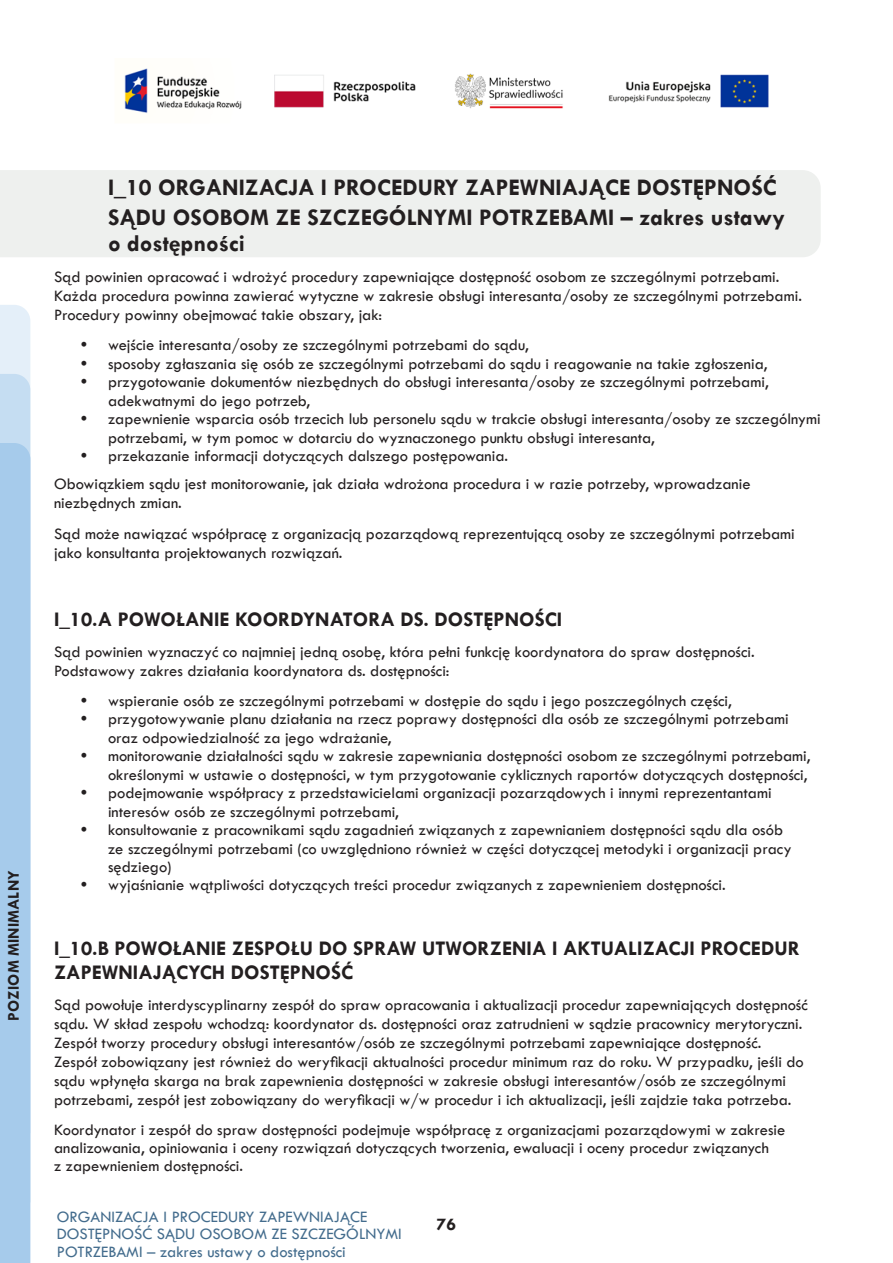
<style>
.page{position:relative;width:893px;height:1263px;background:#fff}
.page>*{position:absolute;margin:0;border:0;box-sizing:border-box;transform-origin:0 0}
.Heading_1{font:700 24px/25.7px "Tw Cen";color:#231f20}
.Heading_2{font:700 21px/24.2px "Tw Cen";color:#231f20}
.t1{font:700 18px "Tw Cen";color:#231f20}
.treść_mds{font:16.5px/18.9px "Tw Cen";color:#231f20}
.Heading_1-2{font:16.5px/17.5px "Tw Cen";color:#436c8d}
.Toc_1{font:700 16.5px "Tw Cen";color:#231f20}
.s1{font-weight:700}
</style>
<div class="page">
<img style="left:124px;top:68px;width:645px;height:45px">
<div style="left:0;top:170px;width:821px;height:87px;background:#eef0ee"></div>
<svg style="left:0;top:305px;width:30px;height:958px;background:#acceec"></svg>
<p class="Toc_1" style="left:4px;top:1020px;width:151px;rotate:-90deg">POZIOM MINIMALNY</p>
<p class="Heading_1" style="left:108px;top:174px;width:670px">I_10 ORGANIZACJA I PROCEDURY ZAPEWNIAJĄCE DOSTĘPNOŚĆ</p>
<p class="Heading_1" style="left:108px;top:204px;width:678px">SĄDU OSOBOM ZE SZCZEGÓLNYMI POTRZEBAMI – zakres ustawy o dostępności</p>
<p class="treść_mds" style="left:54px;top:267px;width:749px">Sąd powinien opracować i wdrożyć procedury zapewniające dostępność osobom ze szczególnymi potrzebami.<br>Każda procedura powinna zawierać wytyczne w zakresie obsługi interesanta/osoby ze szczególnymi potrzebami.<br>Procedury powinny obejmować takie obszary, jak:</p>
<p class="treść_mds" style="left:81px;top:336px;width:449px"><span class="s1">•</span> wejście interesanta/osoby ze szczególnymi potrzebami do sądu,</p>
<p class="treść_mds" style="left:81px;top:354px;width:688px"><span class="s1">•</span> sposoby zgłaszania się osób ze szczególnymi potrzebami do sądu i reagowanie na takie zgłoszenia,</p>
<p class="treść_mds" style="left:108px;top:373px;width:662px;line-height:18.5px;text-indent:-27px"><span class="s1">•</span> przygotowanie dokumentów niezbędnych do obsługi interesanta/osoby ze szczególnymi potrzebami, adekwatnymi do jego potrzeb,</p>
<p class="treść_mds" style="left:108px;top:410px;width:714px;line-height:18.5px;text-indent:-27px"><span class="s1">•</span> zapewnienie wsparcia osób trzecich lub personelu sądu w trakcie obsługi interesanta/osoby ze szczególnymi potrzebami, w tym pomoc w dotarciu do wyznaczonego punktu obsługi interesanta,</p>
<p class="treść_mds" style="left:81px;top:446px;width:429px"><span class="s1">•</span> przekazanie informacji dotyczących dalszego postępowania.</p>
<p class="treść_mds" style="left:54px;top:475px;width:698px">Obowiązkiem sądu jest monitorowanie, jak działa wdrożona procedura i w razie potrzeby, wprowadzanie niezbędnych zmian.</p>
<p class="treść_mds" style="left:54px;top:525px;width:742px">Sąd może nawiązać współpracę z organizacją pozarządową reprezentującą osoby ze szczególnymi potrzebami jako konsultanta projektowanych rozwiązań.</p>
<p class="Heading_2" style="left:54px;top:606px;width:510px">I_10.A POWOŁANIE KOORDYNATORA DS. DOSTĘPNOŚCI</p>
<p class="treść_mds" style="left:54px;top:642px;width:702px">Sąd powinien wyznaczyć co najmniej jedną osobę, która pełni funkcję koordynatora do spraw dostępności.<br>Podstawowy zakres działania koordynatora ds. dostępności:</p>
<p class="treść_mds" style="left:81px;top:691px;width:652px"><span class="s1">•</span> wspieranie osób ze szczególnymi potrzebami w dostępie do sądu i jego poszczególnych części,</p>
<p class="treść_mds" style="left:108px;top:710px;width:682px;line-height:18.5px;text-indent:-27px"><span class="s1">•</span> przygotowywanie planu działania na rzecz poprawy dostępności dla osób ze szczególnymi potrzebami oraz odpowiedzialność za jego wdrażanie,</p>
<p class="treść_mds" style="left:81px;top:747px;width:731px;line-height:18.5px;text-align:right"><span class="s1">•</span> monitorowanie działalności sądu w zakresie zapewniania dostępności osobom ze szczególnymi potrzebami, określonymi w ustawie o dostępności, w tym przygotowanie cyklicznych raportów dotyczących dostępności,</p>
<p class="treść_mds" style="left:108px;top:784px;width:665px;line-height:18.5px;text-indent:-27px"><span class="s1">•</span> podejmowanie współpracy z przedstawicielami organizacji pozarządowych i innymi reprezentantami interesów osób ze szczególnymi potrzebami,</p>
<p class="treść_mds" style="left:108px;top:821px;width:685px;line-height:18.5px;text-indent:-27px"><span class="s1">•</span> konsultowanie z pracownikami sądu zagadnień związanych z zapewnianiem dostępności sądu dla osób ze szczególnymi potrzebami (co uwzględniono również w części dotyczącej metodyki i organizacji pracy sędziego)</p>
<p class="treść_mds" style="left:81px;top:876px;width:646px"><span class="s1">•</span> wyjaśnianie wątpliwości dotyczących treści procedur związanych z zapewnieniem dostępności.</p>
<p class="Heading_2" style="left:54px;top:936px;width:747px">I_10.B POWOŁANIE ZESPOŁU DO SPRAW UTWORZENIA I AKTUALIZACJI PROCEDUR<br>ZAPEWNIAJĄCYCH DOSTĘPNOŚĆ</p>
<p class="treść_mds" style="left:54px;top:995px;width:755px">Sąd powołuje interdyscyplinarny zespół do spraw opracowania i aktualizacji procedur zapewniających dostępność sądu. W skład zespołu wchodzą: koordynator ds. dostępności oraz zatrudnieni w sądzie pracownicy merytoryczni.<br>Zespół tworzy procedury obsługi interesantów/osób ze szczególnymi potrzebami zapewniające dostępność.<br>Zespół zobowiązany jest również do weryfikacji aktualności procedur minimum raz do roku. W przypadku, jeśli do sądu wpłynęła skarga na brak zapewnienia dostępności w zakresie obsługi interesantów/osób ze szczególnymi potrzebami, zespół jest zobowiązany do weryfikacji w/w procedur i ich aktualizacji, jeśli zajdzie taka potrzeba.</p>
<p class="treść_mds" style="left:54px;top:1121px;width:733px;line-height:18px">Koordynator i zespół do spraw dostępności podejmuje współpracę z organizacjami pozarządowymi w zakresie analizowania, opiniowania i oceny rozwiązań dotyczących tworzenia, ewaluacji i oceny procedur związanych<br>z zapewnieniem dostępności.</p>
<p class="Heading_1-2" style="left:57px;top:1208px;width:346px">ORGANIZACJA I PROCEDURY ZAPEWNIAJĄCE<br>DOSTĘPNOŚĆ SĄDU OSOBOM ZE SZCZEGÓLNYMI<br>POTRZEBAMI – zakres ustawy o dostępności</p>
<p class="t1" style="left:437px;top:1213px;width:21px">76</p>
</div>
